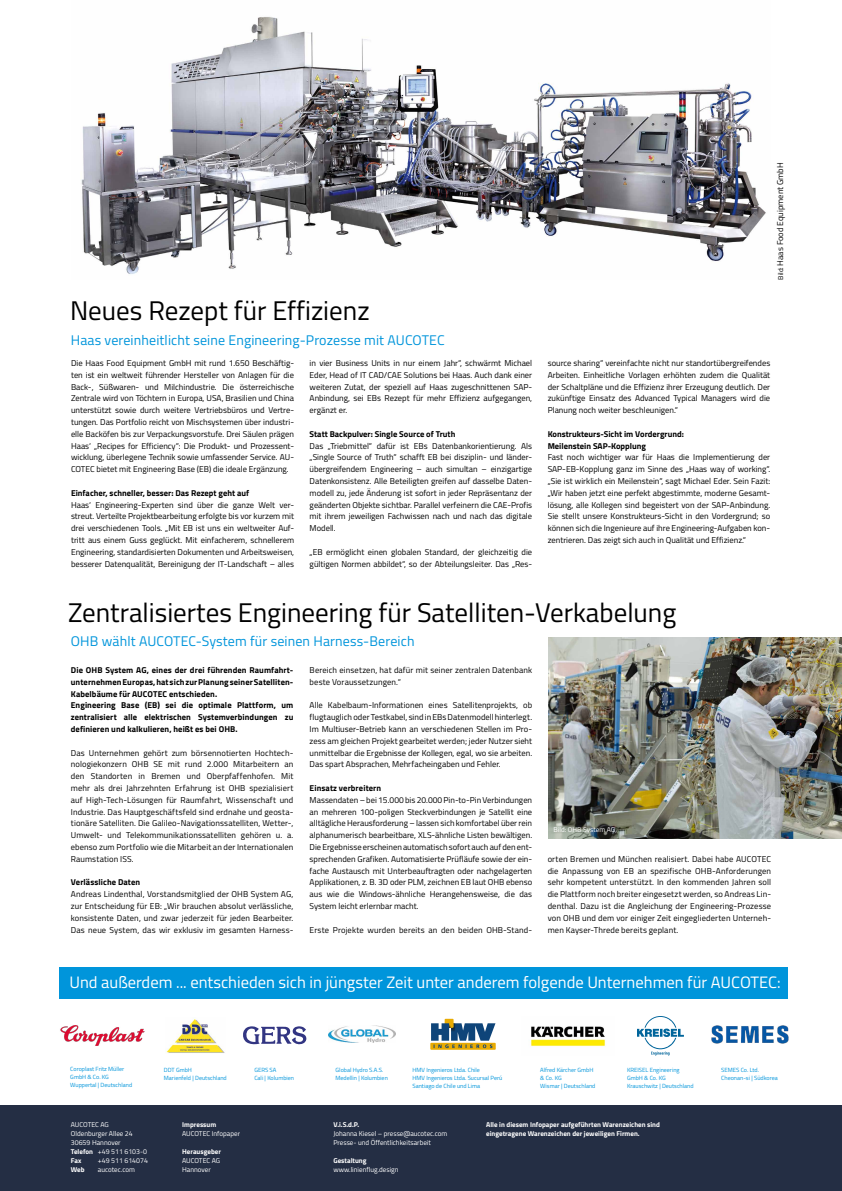
<style>
.page{position:relative;width:842px;height:1191px;background:#fff}
.page>*{position:absolute;margin:0;border:0;box-sizing:border-box;transform-origin:0 0}
.t1{font:27px "Titillium";color:#000}
.t2{font:16.5px "Titillium";color:#fff}
.t3{font:14px "Titillium";letter-spacing:.01em;color:#0095db}
.t4{font:8.5px/11.8px "Titillium";color:#000;text-align:justify}
.t5{font:700 8.5px/11.8px "Titillium";letter-spacing:.005em;color:#000}
.t6{font:7px/9px "Titillium";color:#fff}
.t7{font:700 7px/9px "Titillium";color:#fff}
.t8{font:6px/8px "Titillium";color:#0095db}
.s1{font-size:7px}
.s2{font-weight:700}
</style>
<div class="page">
<div style="left:60px;top:967px;width:728px;height:31px;background:#0095db"></div>
<div style="left:0;top:1106px;width:842px;height:85px;background:#242e44"></div>
<img style="left:81px;top:17px;width:685px;height:257px">
<img style="left:548px;top:638px;width:294px;height:200px">
<img style="left:531px;top:1026px;width:74px;height:20px">
<svg style="left:637px;top:1016px;width:47px;height:39px"></svg>
<svg style="left:430px;top:1042px;width:66px;height:7px"></svg>
<div style="left:445px;top:1018px;width:9px;height:9px;background:#e8ab03"></div>
<svg style="left:431px;top:1023px;width:64px;height:25px;background:#6a7f80"></svg>
<img style="left:166px;top:1019px;width:59px;height:34px">
<img style="left:711px;top:1025px;width:78px;height:19px">
<img style="left:328px;top:1025px;width:67px;height:18px">
<svg style="left:243px;top:1026px;width:63px;height:19px"></svg>
<img style="left:60px;top:1025px;width:85px;height:21px">
<h1 class="t1" style="left:70px;top:291px;width:301px">Neues Rezept für Effizienz</h1>
<h3 class="t3" style="left:71px;top:330px;width:375px">Haas vereinheitlicht seine Engineering-Prozesse mit AUCOTEC</h3>
<p class="t4" style="left:71px;top:357px;width:225px">Die Haas Food Equipment GmbH mit rund 1.650 Beschäftig&shy;ten ist ein weltweit führender Hersteller von Anlagen für die Back-, Süßwaren- und Milchindustrie. Die österreichische Zentrale wird von Töchtern in Europa, USA, Brasilien und China unterstützt sowie durch weitere Vertriebsbüros und Vertre&shy;tungen. Das Portfolio reicht von Mischsystemen über industri&shy;elle Backöfen bis zur Verpackungsvorstufe. Drei Säulen prägen Haas‘ „Recipes for Efficiency“: Die Produkt- und Prozessent&shy;wicklung, überlegene Technik sowie umfassender Service. AU-COTEC bietet mit Engineering Base (EB) die ideale Ergänzung.</p>
<p class="t5" style="left:71px;top:486px;width:180px">Einfacher, schneller, besser: Das Rezept geht auf</p>
<p class="t4" style="left:71px;top:498px;width:225px">Haas‘ Engineering-Experten sind über die ganze Welt ver&shy;streut. Verteilte Projektbearbeitung erfolgte bis vor kurzem mit drei verschiedenen Tools. „Mit EB ist uns ein weltweiter Auf&shy;tritt aus einem Guss geglückt. Mit einfacherem, schnellerem Engineering, standardisierten Dokumenten und Arbeitsweisen, besserer Datenqualität, Bereinigung der IT-Landschaft – alles</p>
<p class="t4" style="left:310px;top:357px;width:224px">in vier Business Units in nur einem Jahr“, schwärmt Michael Eder, Head of IT CAD/CAE Solutions bei Haas. Auch dank einer weiteren Zutat, der speziell auf Haas zugeschnittenen SAP-Anbindung, sei EBs Rezept für mehr Effizienz aufgegangen, ergänzt er.</p>
<p class="t5" style="left:310px;top:427px;width:147px">Statt Backpulver: Single Source of Truth</p>
<p class="t4" style="left:310px;top:439px;width:224px">Das „Triebmittel“ dafür ist EBs Datenbankorientierung. Als „Single Source of Truth“ schafft EB bei disziplin- und länder&shy;übergreifendem Engineering – auch simultan – einzigartige Datenkonsistenz. Alle Beteiligten greifen auf dasselbe Daten&shy;modell zu, jede Änderung ist sofort in jeder Repräsentanz der geänderten Objekte sichtbar. Parallel verfeinern die CAE-Profis mit ihrem jeweiligen Fachwissen nach und nach das digitale Modell.</p>
<p class="t4" style="left:310px;top:545px;width:224px">„EB ermöglicht einen globalen Standard, der gleichzeitig die gültigen Normen abbildet“, so der Abteilungsleiter. Das „Res-</p>
<p class="t4" style="left:774px;top:280px;width:119px;rotate:-90deg"><span class="s1">Bild:</span> Haas Food Equipment GmbH</p>
<p class="t4" style="left:548px;top:357px;width:224px">source sharing“ vereinfachte nicht nur standortübergreifendes Arbeiten. Einheitliche Vorlagen erhöhten zudem die Qualität der Schaltpläne und die Effizienz ihrer Erzeugung deutlich. Der zukünftige Einsatz des Advanced Typical Managers wird die Planung noch weiter beschleunigen.“</p>
<p class="t5" style="left:548px;top:427px;width:138px">Konstrukteurs-Sicht im Vordergrund:<br>Meilenstein SAP-Kopplung</p>
<p class="t4" style="left:548px;top:451px;width:224px">Fast noch wichtiger war für Haas die Implementierung der SAP-EB-Kopplung ganz im Sinne des „Haas way of working“. „Sie ist wirklich ein Meilenstein“, sagt Michael Eder. Sein Fazit: „Wir haben jetzt eine perfekt abgestimmte, moderne Gesamt&shy;lösung, alle Kollegen sind begeistert von der SAP-Anbindung.<br>Sie stellt unsere Konstrukteurs-Sicht in den Vordergrund; so können sich die Ingenieure auf ihre Engineering-Aufgaben kon&shy;zentrieren. Das zeigt sich auch in Qualität und Effizienz.“</p>
<h1 class="t1" style="left:68px;top:592px;width:610px">Zentralisiertes Engineering für Satelliten-Verkabelung</h1>
<p class="t5" style="left:71px;top:663px;width:224px">Die OHB System AG, eines der drei führenden Raumfahrt&shy;unternehmen Europas, hat sich zur Planung seiner Satelliten-Kabelbäume für AUCOTEC entschieden.<br>Engineering Base (EB) sei die optimale Plattform, um zentralisiert alle elektrischen Systemverbindungen zu definieren und kalkulieren, heißt es bei OHB.</p>
<p class="t4" style="left:71px;top:746px;width:224px">Das Unternehmen gehört zum börsennotierten Hochtech&shy;nologiekonzern OHB SE mit rund 2.000 Mitarbeitern an den Standorten in Bremen und Oberpfaffenhofen. Mit mehr als drei Jahrzehnten Erfahrung ist OHB spezialisiert auf High-Tech-Lösungen für Raumfahrt, Wissenschaft und Industrie. Das Hauptgeschäftsfeld sind erdnahe und geosta&shy;tionäre Satelliten. Die Galileo-Navigationssatelliten, Wetter-, Umwelt- und Telekommunikationssatelliten gehören u. a. ebenso zum Portfolio wie die Mitarbeit an der Internationalen Raumstation ISS.</p>
<p class="t5" style="left:71px;top:876px;width:71px">Verlässliche Daten</p>
<p class="t4" style="left:71px;top:888px;width:224px">Andreas Lindenthal, Vorstandsmitglied der OHB System AG, zur Entscheidung für EB: „Wir brauchen absolut verlässliche, konsistente Daten, und zwar jederzeit für jeden Bearbeiter.<br>Das neue System, das wir exklusiv im gesamten Harness-</p>
<h3 class="t3" style="left:71px;top:631px;width:345px">OHB wählt AUCOTEC-System für seinen Harness-Bereich</h3>
<p class="t4" style="left:310px;top:663px;width:224px">Bereich einsetzen, hat dafür mit seiner zentralen Datenbank beste Voraussetzungen.“</p>
<p class="t4" style="left:310px;top:699px;width:224px">Alle Kabelbaum-Informationen eines Satellitenprojekts, ob flugtauglich oder Testkabel, sind in EBs Datenmodell hinterlegt.<br>Im Multiuser-Betrieb kann an verschiedenen Stellen im Pro&shy;zess am gleichen Projekt gearbeitet werden; jeder Nutzer sieht unmittelbar die Ergebnisse der Kollegen, egal, wo sie arbeiten.<br>Das spart Absprachen, Mehrfacheingaben und Fehler.</p>
<p class="t5" style="left:310px;top:781px;width:73px">Einsatz verbreitern</p>
<p class="t4" style="left:310px;top:793px;width:224px">Massendaten – bei 15.000 bis 20.000 Pin-to-Pin Verbindungen an mehreren 100-poligen Steckverbindungen je Satellit eine alltägliche Herausforderung – lassen sich komfortabel über rein alphanumerisch bearbeitbare, XLS-ähnliche Listen bewältigen.<br>Die Ergebnisse erscheinen automatisch sofort auch auf den ent&shy;sprechenden Grafiken. Automatisierte Prüfläufe sowie der ein&shy;fache Austausch mit Unterbeauftragten oder nachgelagerten Applikationen, z. B. 3D oder PLM, zeichnen EB laut OHB ebenso aus wie die Windows-ähnliche Herangehensweise, die das System leicht erlernbar macht.</p>
<p class="t4" style="left:310px;top:923px;width:224px">Erste Projekte wurden bereits an den beiden OHB-Stand-</p>
<p class="t6" style="left:554px;top:824px;width:63px">Bild: OHB System AG</p>
<p class="t4" style="left:548px;top:852px;width:225px">orten Bremen und München realisiert. Dabei habe AUCOTEC die Anpassung von EB an spezifische OHB-Anforderungen sehr kompetent unterstützt. In den kommenden Jahren soll die Plattform noch breiter eingesetzt werden, so Andreas Lin&shy;denthal. Dazu ist die Angleichung der Engineering-Prozesse von OHB und dem vor einiger Zeit eingegliederten Unterneh&shy;men Kayser-Threde bereits geplant.</p>
<h2 class="t2" style="left:69px;top:970px;width:713px">Und außerdem ... entschieden sich in jüngster Zeit unter anderem folgende Unternehmen für AUCOTEC:</h2>
<p class="t8" style="left:70px;top:1064px;width:63px">Coroplast Fritz Müller<br>GmbH &amp; Co. KG<br>Wuppertal | Deutschland</p>
<p class="t8" style="left:412px;top:1065px;width:91px">HMV Ingenieros Ltda. Chile<br>HMV Ingenieros Ltda. Sucursal Perú<br>Santiago de Chile und Lima</p>
<p class="t8" style="left:540px;top:1065px;width:57px">Alfred Kärcher GmbH &amp; Co. KG<br>Wismar | Deutschland</p>
<p class="t8" style="left:627px;top:1065px;width:68px">KREISEL Engineering<br>GmbH &amp; Co. KG<br>Krauschwitz | Deutschland</p>
<p class="t8" style="left:164px;top:1065px;width:64px">DDT GmbH<br>Marienfeld | Deutschland</p>
<p class="t8" style="left:336px;top:1065px;width:54px">Global Hydro S.A.S.<br>Medellin | Kolumbien</p>
<p class="t8" style="left:721px;top:1065px;width:58px">SEMES Co. Ltd.<br>Cheonan-si | Südkorea</p>
<p class="t8" style="left:254px;top:1065px;width:41px">GERS SA<br>Cali | Kolumbien</p>
<p class="t6" style="left:71px;top:1119px;width:78px">AUCOTEC AG<br>Oldenburger Allee 24<br>30659 Hannover<br><span class="s2">Telefon</span> +49 511 6103-0<br><span class="s2">Fax</span></p>
<p class="t6" style="left:98px;top:1155px;width:52px">+49 511 614074</p>
<p class="t7" style="left:71px;top:1164px;width:15px">Web</p>
<p class="t6" style="left:98px;top:1164px;width:39px">aucotec.com</p>
<p class="t7" style="left:182px;top:1119px;width:36px">Impressum</p>
<p class="t6" style="left:182px;top:1128px;width:59px">AUCOTEC Infopaper</p>
<p class="t7" style="left:182px;top:1146px;width:40px">Herausgeber</p>
<p class="t6" style="left:182px;top:1155px;width:40px">AUCOTEC AG<br>Hannover</p>
<p class="t7" style="left:333px;top:1119px;width:28px">V.i.S.d.P.</p>
<p class="t6" style="left:333px;top:1128px;width:115px">Johanna Kiesel – presse@aucotec.com<br>Presse- und Öffentlichkeitsarbeit</p>
<p class="t7" style="left:333px;top:1155px;width:35px">Gestaltung</p>
<p class="t6" style="left:333px;top:1164px;width:67px">www.linienflug.design</p>
<p class="t7" style="left:486px;top:1119px;width:175px">Alle in diesem Infopaper aufgeführten Warenzeichen sind eingetragene Warenzeichen der jeweiligen Firmen.</p>
</div>
